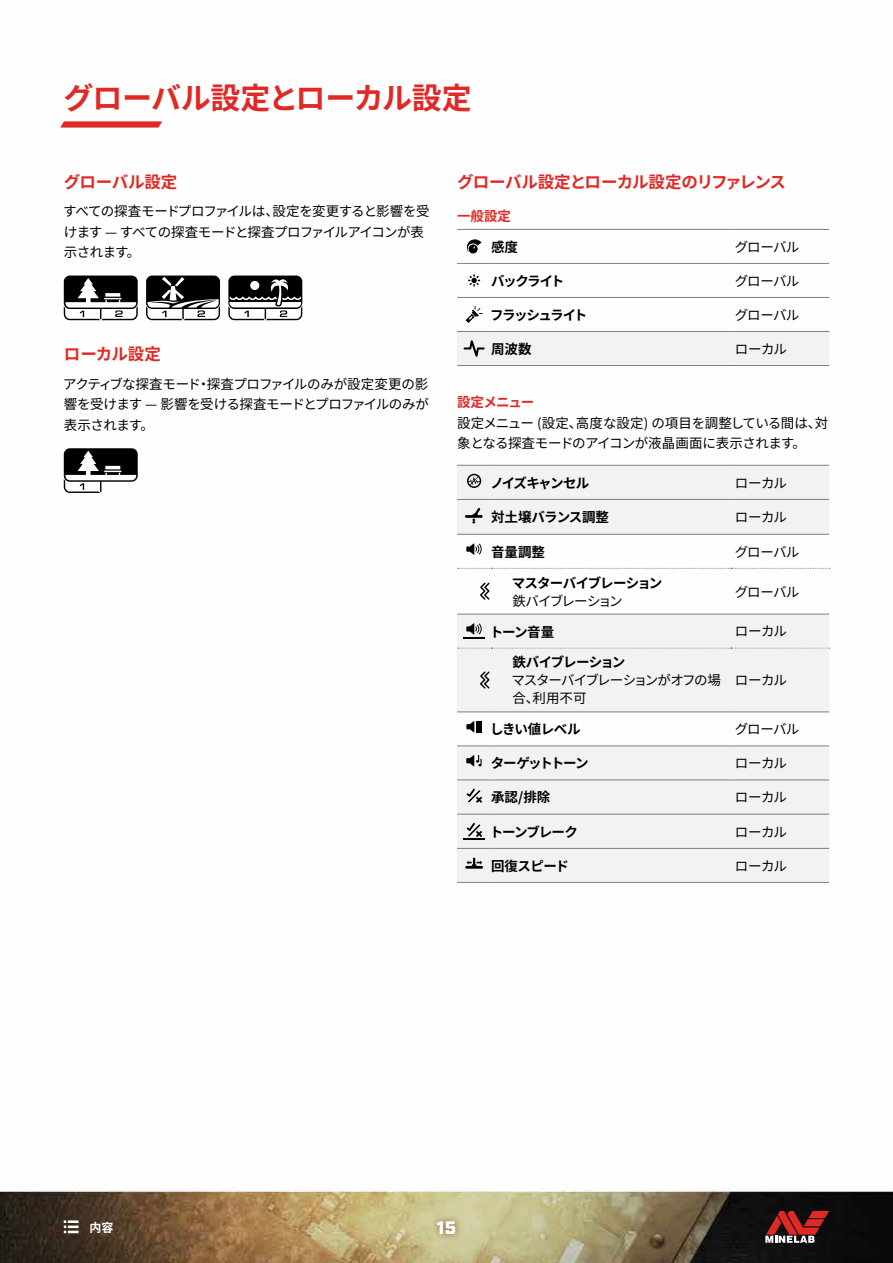
<style>
.page{position:relative;width:893px;height:1263px;background:#fff}
.page>*{position:absolute;margin:0;border:0;box-sizing:border-box;transform-origin:0 0}
.t1{font:700 30px "Noto Sans JP";letter-spacing:-.015em;color:#e02926}
.t2{font:900 18px "Industry";color:#fff}
.t3{font:700 16.5px "Noto Sans JP";letter-spacing:-.035em;color:#e02926}
.t4{font:700 16.5px "Noto Sans JP";letter-spacing:-.015em;color:#e02926}
.t5{font:13.5px/20.2px "Noto Sans JP";letter-spacing:-.045em;color:#000}
.t6{font:700 13.5px "Noto Sans JP";letter-spacing:-.065em;color:#000}
.t7{font:13.5px/20.2px "Noto Sans JP";letter-spacing:-.025em;color:#000}
.t8{font:13.5px/18px "Noto Sans JP";letter-spacing:-.065em;color:#000}
.t9{font:700 13.5px "Noto Sans JP";letter-spacing:-.025em;color:#e02926}
.t10{font:700 13.5px "Noto Sans JP";letter-spacing:-.015em;color:#000}
.t11{font:13.5px "Noto Sans JP";letter-spacing:-.095em;color:#000}
.t12{font:700 13.5px "Noto Sans JP";letter-spacing:-.12em;color:#000}
.t13{font:700 13.5px "Noto Sans JP";letter-spacing:-.125em;color:#000}
.t14{font:700 13.5px "Noto Sans JP";letter-spacing:-.115em;color:#000}
.t15{font:700 13.5px "Noto Sans JP";letter-spacing:-.04em;color:#000}
.t16{font:700 12px "Noto Sans JP";color:#fff}
</style>
<div class="page">
<img style="left:0;top:228px;width:893px;height:1035px">
<svg style="left:64px;top:1220px;width:15px;height:13px"></svg>
<svg style="left:60px;top:121px;width:102px;height:7px"></svg>
<svg style="left:398px;top:1182px;width:97px;height:81px;background:#d1cb9f"></svg>
<svg style="left:430px;top:1214px;width:33px;height:27px"></svg>
<svg style="left:765px;top:1211px;width:64px;height:32px;background:#7d3332"></svg>
<svg style="left:228px;top:276px;width:74px;height:44px"></svg>
<svg style="left:146px;top:276px;width:74px;height:44px"></svg>
<svg style="left:64px;top:276px;width:74px;height:44px"></svg>
<svg style="left:64px;top:448px;width:74px;height:45px"></svg>
<hr style="left:457px;top:365px;width:34px;height:1px;background:#808080">
<hr style="left:491px;top:365px;width:240px;height:1px;background:#808080">
<hr style="left:731px;top:365px;width:98px;height:1px;background:#808080">
<hr style="left:457px;top:229px;width:34px;height:1px;background:#808080">
<hr style="left:491px;top:229px;width:240px;height:1px;background:#808080">
<hr style="left:731px;top:229px;width:98px;height:1px;background:#808080">
<hr style="left:457px;top:263px;width:34px;height:1px;background:#808080">
<hr style="left:491px;top:263px;width:240px;height:1px;background:#808080">
<hr style="left:731px;top:263px;width:98px;height:1px;background:#808080">
<hr style="left:457px;top:297px;width:34px;height:1px;background:#808080">
<hr style="left:491px;top:297px;width:240px;height:1px;background:#808080">
<hr style="left:731px;top:297px;width:98px;height:1px;background:#808080">
<svg style="left:466px;top:238px;width:15px;height:15px"></svg>
<svg style="left:468px;top:274px;width:12px;height:12px"></svg>
<svg style="left:466px;top:306px;width:17px;height:17px"></svg>
<div style="left:457px;top:331px;width:372px;height:34px;background:#f2f2f2"></div>
<svg style="left:457px;top:466px;width:372px;height:416px;fill:#f2f2f2"></svg>
<hr style="left:457px;top:465px;width:34px;height:1px;background:#808080">
<hr style="left:491px;top:465px;width:240px;height:1px;background:#808080">
<hr style="left:731px;top:465px;width:98px;height:1px;background:#808080">
<hr style="left:457px;top:499px;width:34px;height:1px;background:#808080">
<hr style="left:491px;top:499px;width:240px;height:1px;background:#808080">
<hr style="left:731px;top:499px;width:98px;height:1px;background:#808080">
<hr style="left:457px;top:534px;width:34px;height:1px;background:#808080">
<hr style="left:491px;top:534px;width:240px;height:1px;background:#808080">
<hr style="left:731px;top:534px;width:98px;height:1px;background:#808080">
<hr style="left:457px;top:745px;width:34px;height:1px;background:#808080">
<hr style="left:491px;top:745px;width:240px;height:1px;background:#808080">
<hr style="left:731px;top:745px;width:98px;height:1px;background:#808080">
<hr style="left:457px;top:779px;width:34px;height:1px;background:#808080">
<hr style="left:491px;top:779px;width:240px;height:1px;background:#808080">
<hr style="left:731px;top:779px;width:98px;height:1px;background:#808080">
<hr style="left:457px;top:814px;width:34px;height:1px;background:#808080">
<hr style="left:491px;top:814px;width:240px;height:1px;background:#808080">
<hr style="left:731px;top:814px;width:98px;height:1px;background:#808080">
<hr style="left:457px;top:848px;width:34px;height:1px;background:#808080">
<hr style="left:491px;top:848px;width:240px;height:1px;background:#808080">
<hr style="left:731px;top:848px;width:98px;height:1px;background:#808080">
<hr style="left:457px;top:882px;width:34px;height:1px;background:#808080">
<hr style="left:491px;top:882px;width:240px;height:1px;background:#808080">
<hr style="left:731px;top:882px;width:98px;height:1px;background:#808080">
<hr style="left:457px;top:614px;width:34px;height:1px;background:#808080">
<hr style="left:491px;top:614px;width:240px;height:1px;background:#808080">
<hr style="left:731px;top:614px;width:98px;height:1px;background:#808080">
<svg style="left:457px;top:568px;width:373px;height:1px"></svg>
<hr style="left:457px;top:711px;width:34px;height:1px;background:#808080">
<hr style="left:491px;top:711px;width:240px;height:1px;background:#808080">
<hr style="left:731px;top:711px;width:98px;height:1px;background:#808080">
<svg style="left:457px;top:648px;width:373px;height:1px"></svg>
<svg style="left:467px;top:474px;width:14px;height:14px"></svg>
<svg style="left:465px;top:508px;width:18px;height:16px"></svg>
<svg style="left:466px;top:543px;width:16px;height:12px"></svg>
<svg style="left:480px;top:583px;width:10px;height:17px"></svg>
<hr style="left:463px;top:637px;width:22px;height:2px;background:#000">
<svg style="left:466px;top:623px;width:16px;height:12px"></svg>
<svg style="left:480px;top:671px;width:10px;height:17px"></svg>
<svg style="left:466px;top:721px;width:16px;height:11px"></svg>
<svg style="left:466px;top:755px;width:16px;height:11px"></svg>
<svg style="left:467px;top:788px;width:15px;height:15px"></svg>
<hr style="left:463px;top:838px;width:22px;height:2px;background:#000">
<svg style="left:467px;top:823px;width:15px;height:14px"></svg>
<svg style="left:465px;top:857px;width:18px;height:12px"></svg>
<h1 class="t1" style="left:64px;top:81px;width:410px">グローバル設定とローカル設定</h1>
<p class="t4" style="left:64px;top:172px;width:115px">グローバル設定</p>
<p class="t5" style="left:63px;top:201px;width:368px">すべての探査モードプロファイルは、設定を変更すると影響を受けます — すべての探査モードと探査プロファイルアイコンが表示されます。</p>
<p class="t3" style="left:64px;top:345px;width:99px">ローカル設定</p>
<p class="t5" style="left:63px;top:374px;width:367px;text-align:justify">アクティブな探査モード・探査プロファイルのみが設定変更の影響を受けます — 影響を受ける探査モードとプロファイルのみが表示されます。</p>
<p class="t3" style="left:457px;top:172px;width:330px">グローバル設定とローカル設定のリファレンス</p>
<p class="t9" style="left:457px;top:208px;width:55px">一般設定</p>
<p class="t6" style="left:491px;top:239px;width:28px">感度</p>
<p class="t5" style="left:735px;top:237px;width:66px">グローバル</p>
<p class="t6" style="left:491px;top:273px;width:75px">バックライト</p>
<p class="t5" style="left:735px;top:271px;width:66px">グローバル</p>
<p class="t12" style="left:490px;top:307px;width:98px">フラッシュライト</p>
<p class="t5" style="left:735px;top:305px;width:66px">グローバル</p>
<p class="t6" style="left:491px;top:341px;width:42px">周波数</p>
<p class="t5" style="left:735px;top:339px;width:54px">ローカル</p>
<p class="t9" style="left:457px;top:395px;width:79px">設定メニュー</p>
<p class="t7" style="left:457px;top:413px;width:373px">設定メニュー (設定、高度な設定) の項目を調整している間は、対象となる探査モードのアイコンが液晶画面に表示されます。</p>
<p class="t13" style="left:490px;top:475px;width:100px">ノイズキャンセル</p>
<p class="t5" style="left:735px;top:473px;width:54px">ローカル</p>
<p class="t10" style="left:491px;top:510px;width:119px">対土壌バランス調整</p>
<p class="t5" style="left:735px;top:507px;width:54px">ローカル</p>
<p class="t6" style="left:491px;top:544px;width:55px">音量調整</p>
<p class="t5" style="left:735px;top:542px;width:66px">グローバル</p>
<p class="t6" style="left:512px;top:575px;width:152px">マスターバイブレーション</p>
<p class="t11" style="left:512px;top:593px;width:112px">鉄バイブレーション</p>
<p class="t5" style="left:735px;top:582px;width:66px">グローバル</p>
<p class="t6" style="left:490px;top:624px;width:66px">トーン音量</p>
<p class="t5" style="left:735px;top:622px;width:54px">ローカル</p>
<p class="t6" style="left:512px;top:655px;width:115px">鉄バイブレーション</p>
<p class="t8" style="left:512px;top:672px;width:211px">マスターバイブレーションがオフの場合、利用不可</p>
<p class="t5" style="left:735px;top:671px;width:54px">ローカル</p>
<p class="t15" style="left:490px;top:722px;width:92px">しきい値レベル</p>
<p class="t5" style="left:735px;top:719px;width:66px">グローバル</p>
<p class="t14" style="left:491px;top:756px;width:99px">ターゲットトーン</p>
<p class="t5" style="left:735px;top:753px;width:54px">ローカル</p>
<p class="t6" style="left:491px;top:790px;width:61px">承認/排除</p>
<p class="t5" style="left:735px;top:788px;width:54px">ローカル</p>
<p class="t6" style="left:490px;top:824px;width:90px">トーンブレーク</p>
<p class="t5" style="left:735px;top:822px;width:54px">ローカル</p>
<p class="t6" style="left:491px;top:858px;width:80px">回復スピード</p>
<p class="t5" style="left:735px;top:856px;width:54px">ローカル</p>
<p class="t16" style="left:90px;top:1220px;width:25px">内容</p>
<h2 class="t2" style="left:437px;top:1217px;width:21px">15</h2>
</div>
